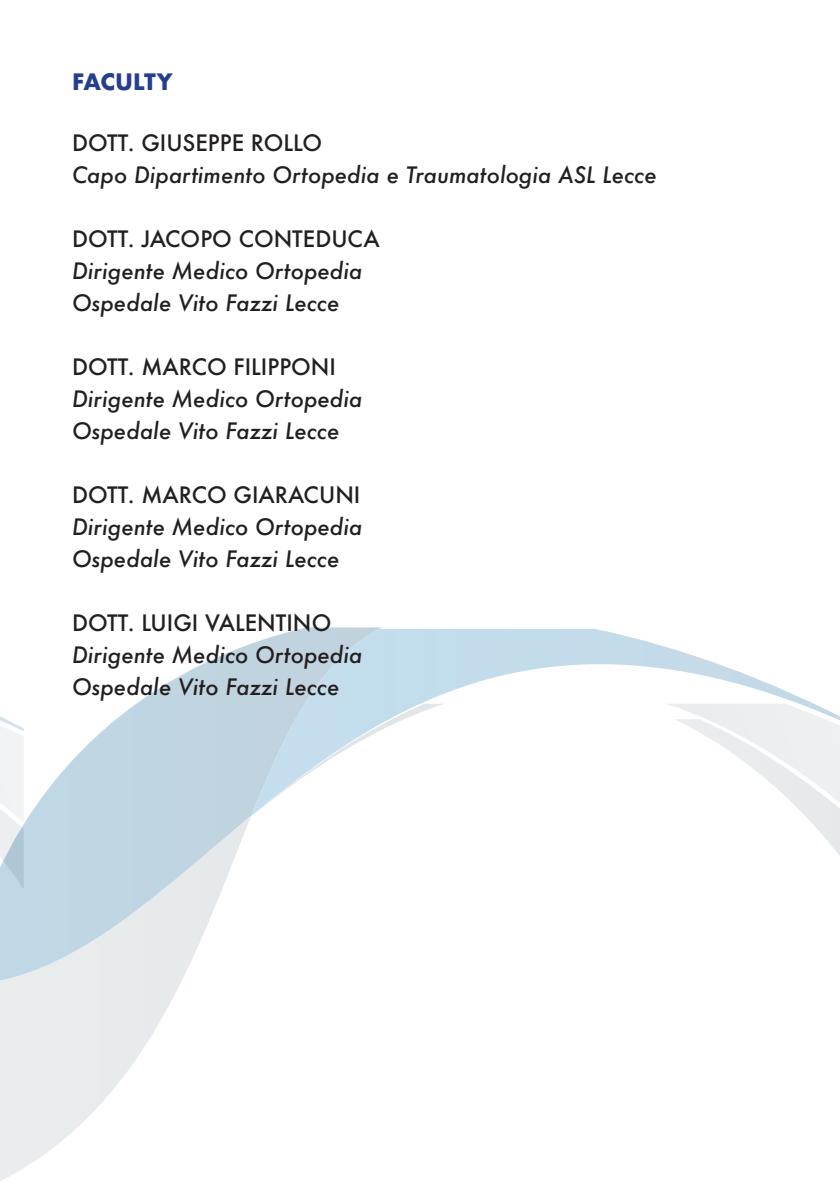
<style>
.page{position:relative;width:840px;height:1191px;background:#fff}
.page>*{position:absolute;margin:0;border:0;box-sizing:border-box;transform-origin:0 0}
.t1{font:italic 500 22px "Futura";color:#231f20}
.t2{font:500 22px "Futura";color:#231f20}
.t3{font:700 22px "Futura";letter-spacing:-.015em;color:#253f8e}
</style>
<div class="page">
<svg style="left:382px;top:629px;width:430px;height:74px"></svg>
<svg style="left:382px;top:703px;width:457px;height:27px"></svg>
<svg style="left:674px;top:719px;width:165px;height:136px"></svg>
<svg style="left:0;top:981px;width:182px;height:200px"></svg>
<img style="left:0;top:627px;width:382px;height:354px">
<p class="t3" style="left:72px;top:66px;width:102px">FACULTY</p>
<p class="t2" style="left:72px;top:128px;width:251px">DOTT. GIUSEPPE ROLLO</p>
<p class="t1" style="left:72px;top:160px;width:586px">Capo Dipartimento Ortopedia e Traumatologia ASL Lecce</p>
<p class="t2" style="left:72px;top:224px;width:309px">DOTT. JACOPO CONTEDUCA</p>
<p class="t1" style="left:72px;top:256px;width:292px">Dirigente Medico Ortopedia</p>
<p class="t1" style="left:72px;top:288px;width:269px">Ospedale Vito Fazzi Lecce</p>
<p class="t2" style="left:72px;top:352px;width:265px">DOTT. MARCO FILIPPONI</p>
<p class="t1" style="left:72px;top:384px;width:292px">Dirigente Medico Ortopedia</p>
<p class="t1" style="left:72px;top:416px;width:269px">Ospedale Vito Fazzi Lecce</p>
<p class="t2" style="left:72px;top:480px;width:290px">DOTT. MARCO GIARACUNI</p>
<p class="t1" style="left:72px;top:512px;width:292px">Dirigente Medico Ortopedia</p>
<p class="t1" style="left:72px;top:544px;width:269px">Ospedale Vito Fazzi Lecce</p>
<p class="t2" style="left:72px;top:608px;width:261px">DOTT. LUIGI VALENTINO</p>
<p class="t1" style="left:72px;top:640px;width:292px">Dirigente Medico Ortopedia</p>
<p class="t1" style="left:72px;top:672px;width:269px">Ospedale Vito Fazzi Lecce</p>
</div>
